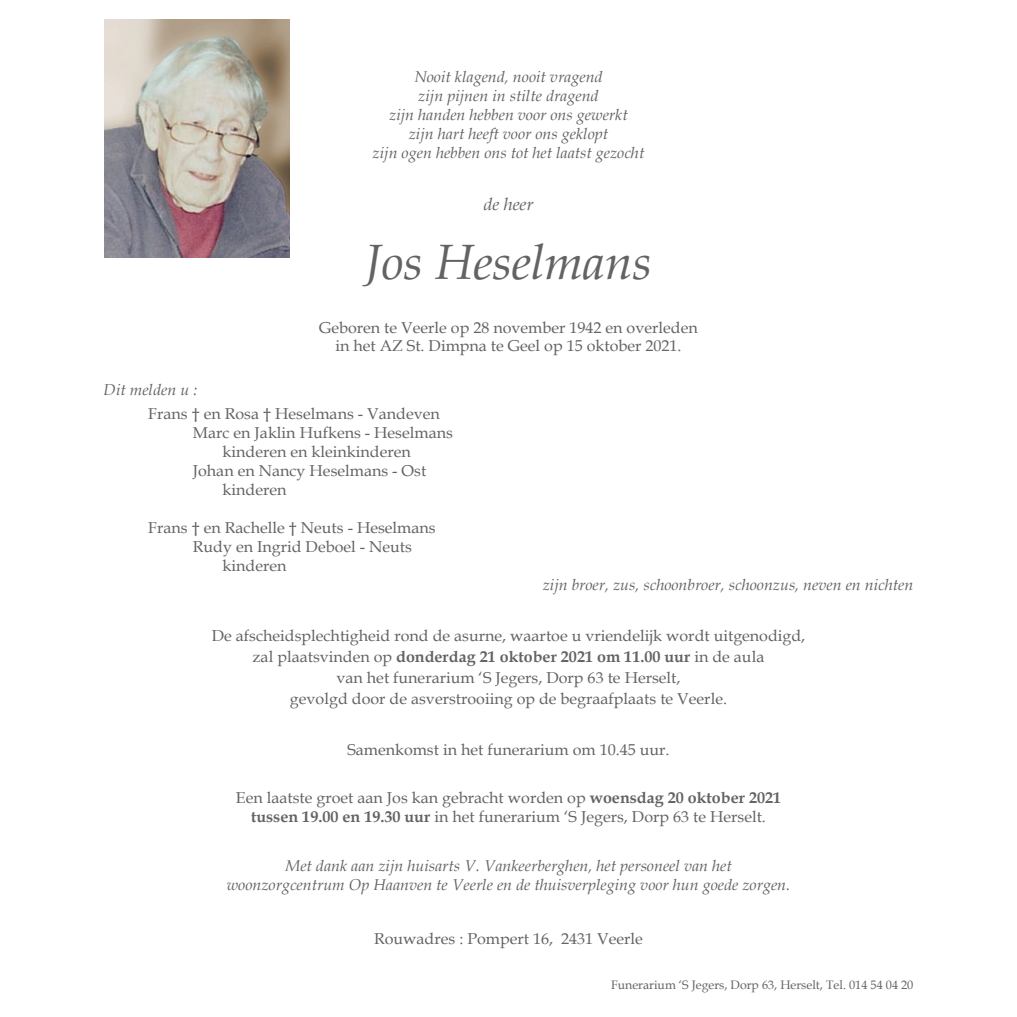
<style>
.page{position:relative;width:1017px;height:1017px;background:#fff}
.page>*{position:absolute;margin:0;border:0;box-sizing:border-box;transform-origin:0 0}
.t1{font:italic 49px "Zapf Calligraphic 801 BT";color:#636366}
.t2{font:italic 17.5px "Book Antiqua";color:#636366}
.t3{font:15.75px/21px "Book Antiqua";color:#636366;text-align:center}
.t4{font:italic 15.75px/18.9px "Book Antiqua";color:#636366;text-align:center}
.t5{font:12.25px "Book Antiqua";color:#636366}
.s1{font-weight:700}
</style>
<div class="page">
<img style="left:104px;top:20px;width:186px;height:238px">
<p class="t4" style="left:373px;top:67px;width:273px">Nooit klagend, nooit vragend<br>zijn pijnen in stilte dragend<br>zijn handen hebben voor ons gewerkt<br>zijn hart heeft voor ons geklopt<br>zijn ogen hebben ons tot het laatst gezocht</p>
<p class="t2" style="left:483px;top:192px;width:52px">de heer</p>
<h1 class="t1" style="left:365px;top:232px;width:288px">Jos Heselmans</h1>
<p class="t3" style="left:319px;top:317px;width:380px;line-height:18.9px">Geboren te Veerle op 28 november 1942 en overleden in het AZ St. Dimpna te Geel op 15 oktober 2021.</p>
<p class="t4" style="left:104px;top:380px;width:95px">Dit melden u :</p>
<p class="t3" style="left:148px;top:403px;width:293px">Frans † en Rosa † Heselmans - Vandeven</p>
<p class="t3" style="left:193px;top:422px;width:262px">Marc en Jaklin Hufkens - Heselmans</p>
<p class="t3" style="left:223px;top:441px;width:190px">kinderen en kleinkinderen</p>
<p class="t3" style="left:193px;top:460px;width:235px">Johan en Nancy Heselmans - Ost</p>
<p class="t3" style="left:223px;top:478px;width:65px">kinderen</p>
<p class="t3" style="left:148px;top:517px;width:289px">Frans † en Rachelle † Neuts - Heselmans</p>
<p class="t3" style="left:193px;top:536px;width:221px">Rudy en Ingrid Deboel - Neuts</p>
<p class="t3" style="left:223px;top:555px;width:65px">kinderen</p>
<p class="t4" style="left:543px;top:575px;width:372px">zijn broer, zus, schoonbroer, schoonzus, neven en nichten</p>
<p class="t3" style="left:212px;top:625px;width:595px">De afscheidsplechtigheid rond de asurne, waartoe u vriendelijk wordt uitgenodigd, zal plaatsvinden op <span class="s1">donderdag 21 oktober 2021 om 11.00 uur</span> in de aula<br>van het funerarium ‘S Jegers, Dorp 63 te Herselt,<br>gevolgd door de asverstrooiing op de begraafplaats te Veerle.</p>
<p class="t3" style="left:347px;top:738px;width:324px">Samenkomst in het funerarium om 10.45 uur.</p>
<p class="t3" style="left:236px;top:788px;width:547px;line-height:18.9px">Een laatste groet aan Jos kan gebracht worden op <span class="s1">woensdag 20 oktober 2021 tussen 19.00 en 19.30 uur</span> in het funerarium ‘S Jegers, Dorp 63 te Herselt.</p>
<p class="t4" style="left:227px;top:856px;width:565px">Met dank aan zijn huisarts V. Vankeerberghen, het personeel van het woonzorgcentrum Op Haanven te Veerle en de thuisverpleging voor hun goede zorgen.</p>
<p class="t3" style="left:374px;top:928px;width:270px">Rouwadres : Pompert 16, 2431 Veerle</p>
<p class="t5" style="left:611px;top:976px;width:304px">Funerarium ‘S Jegers, Dorp 63, Herselt, Tel. 014 54 04 20</p>
</div>
